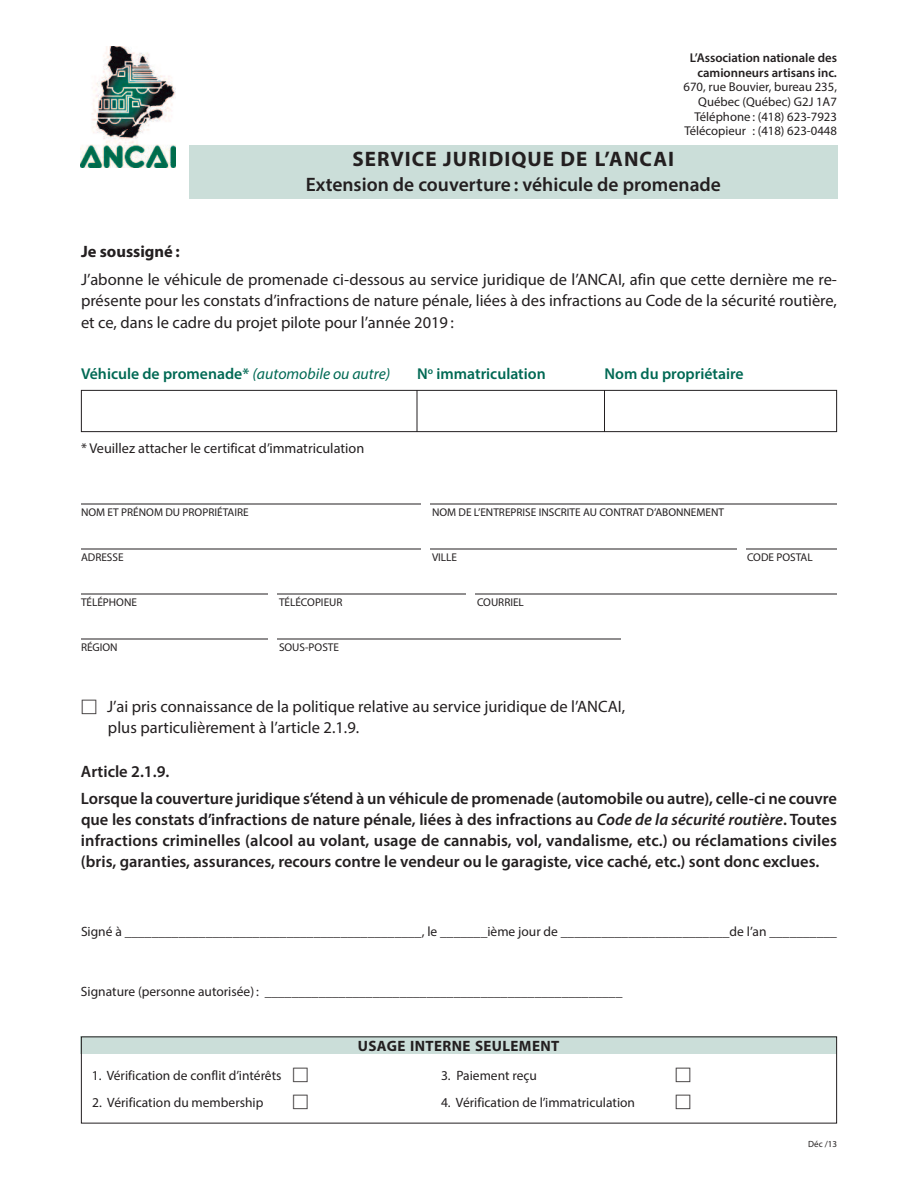
<style>
.page{position:relative;width:918px;height:1188px;background:#fff}
.page>*{position:absolute;margin:0;border:0;box-sizing:border-box;transform-origin:0 0}
.t1{font:700 21px "Myriad Pro";letter-spacing:.05em;color:#231f20}
.t2{font:600 19.5px "Myriad Pro";color:#231f20}
.t3{font:600 16.5px/21px "Myriad Pro";letter-spacing:-.005em;color:#231f20}
.t4{font:16.5px/21.8px "Myriad Pro";color:#231f20;text-align:justify}
.t5{font:700 16.5px "Myriad Pro";color:#231f20}
.t6{font:600 15.75px "Myriad Pro";color:#006954}
.t7{font:700 15px "Myriad Pro";letter-spacing:.025em;color:#231f20}
.t8{font:14.25px "Myriad Pro";color:#231f20}
.t9{font:13.5px "Myriad Pro";color:#231f20}
.t10{font:12.75px/14.7px "Myriad Pro";color:#231f20;text-align:right}
.t11{font:600 12.75px/14.7px "Myriad Pro";color:#231f20;text-align:center}
.t12{font:11.25px "Myriad Pro";color:#231f20}
.t13{font:9px "Myriad Pro";color:#231f20}
.s1{font-weight:400;font-style:italic}
.s2{font-style:italic}
</style>
<div class="page">
<hr style="left:81px;top:504px;width:756px;height:1px;background:#231f20">
<hr style="left:81px;top:549px;width:756px;height:1px;background:#231f20">
<hr style="left:81px;top:594px;width:756px;height:1px;background:#231f20">
<hr style="left:81px;top:639px;width:540px;height:1px;background:#231f20">
<img style="left:80px;top:46px;width:96px;height:122px">
<div style="left:189px;top:145px;width:648px;height:54px;background:#cbded9"></div>
<div style="left:80px;top:1036px;width:757px;height:18px;background:#cbded9"></div>
<div style="left:422px;top:499px;width:8px;height:15px;background:#fff"></div>
<div style="left:422px;top:542px;width:8px;height:14px;background:#fff"></div>
<div style="left:737px;top:542px;width:9px;height:14px;background:#fff"></div>
<div style="left:268px;top:590px;width:10px;height:14px;background:#fff"></div>
<div style="left:466px;top:586px;width:10px;height:16px;background:#fff"></div>
<div style="left:268px;top:632px;width:10px;height:14px;background:#fff"></div>
<hr style="left:417px;top:390px;width:1px;height:42px;background:#231f20">
<hr style="left:604px;top:390px;width:1px;height:42px;background:#231f20">
<div style="left:81px;top:390px;width:756px;height:42px;border:1px solid #231f20"></div>
<p class="t11" style="left:690px;top:51px;width:149px">L’Association nationale des camionneurs artisans inc.</p>
<p class="t10" style="left:684px;top:81px;width:155px">670, rue Bouvier, bureau 235,<br>Québec (Québec) G2J 1A7<br>Téléphone : (418) 623-7923<br>Télécopieur : (418) 623-0448</p>
<p class="t1" style="left:353px;top:151px;width:323px">SERVICE JURIDIQUE DE L’ANCAI</p>
<p class="t2" style="left:306px;top:177px;width:417px">Extension de couverture : véhicule de promenade</p>
<p class="t5" style="left:81px;top:245px;width:100px">Je soussigné :</p>
<p class="t4" style="left:81px;top:270px;width:758px">J’abonne le véhicule de promenade ci-dessous au service juridique de l’ANCAI, afin que cette dernière me re&shy;présente pour les constats d’infractions de nature pénale, liées à des infractions au Code de la sécurité routière, et ce, dans le cadre du projet pilote pour l’année 2019 :</p>
<p class="t6" style="left:81px;top:368px;width:311px">Véhicule de promenade* <span class="s1">(automobile ou autre)</span></p>
<p class="t6" style="left:417px;top:368px;width:130px">N<sup>o</sup> immatriculation</p>
<p class="t6" style="left:605px;top:368px;width:141px">Nom du propriétaire</p>
<p class="t8" style="left:81px;top:443px;width:285px">* Veuillez attacher le certificat d’immatriculation</p>
<p class="t12" style="left:81px;top:508px;width:169px">NOM ET PRÉNOM DU PROPRIÉTAIRE</p>
<p class="t12" style="left:432px;top:508px;width:294px">NOM DE L’ENTREPRISE INSCRITE AU CONTRAT D’ABONNEMENT</p>
<p class="t12" style="left:81px;top:553px;width:44px">ADRESSE</p>
<p class="t12" style="left:432px;top:553px;width:27px">VILLE</p>
<p class="t12" style="left:747px;top:553px;width:67px">CODE POSTAL</p>
<p class="t12" style="left:81px;top:598px;width:57px">TÉLÉPHONE</p>
<p class="t12" style="left:279px;top:598px;width:65px">TÉLÉCOPIEUR</p>
<p class="t12" style="left:477px;top:598px;width:48px">COURRIEL</p>
<p class="t12" style="left:81px;top:643px;width:38px">RÉGION</p>
<p class="t12" style="left:279px;top:643px;width:62px">SOUS-POSTE</p>
<p class="t4" style="left:107px;top:697px;width:520px;line-height:21px">J’ai pris connaissance de la politique relative au service juridique de l’ANCAI, plus particulièrement à l’article 2.1.9.</p>
<p class="t3" style="left:81px;top:759px;width:758px;line-height:27px">Article 2.1.9.<br>Lorsque la couverture juridique s’étend à un véhicule de promenade (automobile ou autre), celle-ci ne couvre</p>
<p class="t3" style="left:81px;top:810px;width:758px;text-align:justify">que les constats d’infractions de nature pénale, liées à des infractions au <span class="s2">Code de la sécurité routière</span>. Toutes infractions criminelles (alcool au volant, usage de cannabis, vol, vandalisme, etc.) ou réclamations civiles (bris, garanties, assurances, recours contre le vendeur ou le garagiste, vice caché, etc.) sont donc exclues.</p>
<p class="t9" style="left:81px;top:926px;width:757px">Signé à ____________________________________________, le _______ième jour de _________________________de l’an __________</p>
<p class="t9" style="left:81px;top:986px;width:543px">Signature (personne autorisée) : _____________________________________________________</p>
<p class="t7" style="left:358px;top:1040px;width:203px">USAGE INTERNE SEULEMENT</p>
<p class="t9" style="left:92px;top:1070px;width:191px">1. Vérification de conflit d’intérêts</p>
<p class="t9" style="left:441px;top:1070px;width:98px">3. Paiement reçu</p>
<p class="t9" style="left:92px;top:1097px;width:173px">2. Vérification du membership</p>
<p class="t9" style="left:441px;top:1097px;width:196px">4. Vérification de l’immatriculation</p>
<p class="t13" style="left:808px;top:1141px;width:30px">Déc /13</p>
</div>
